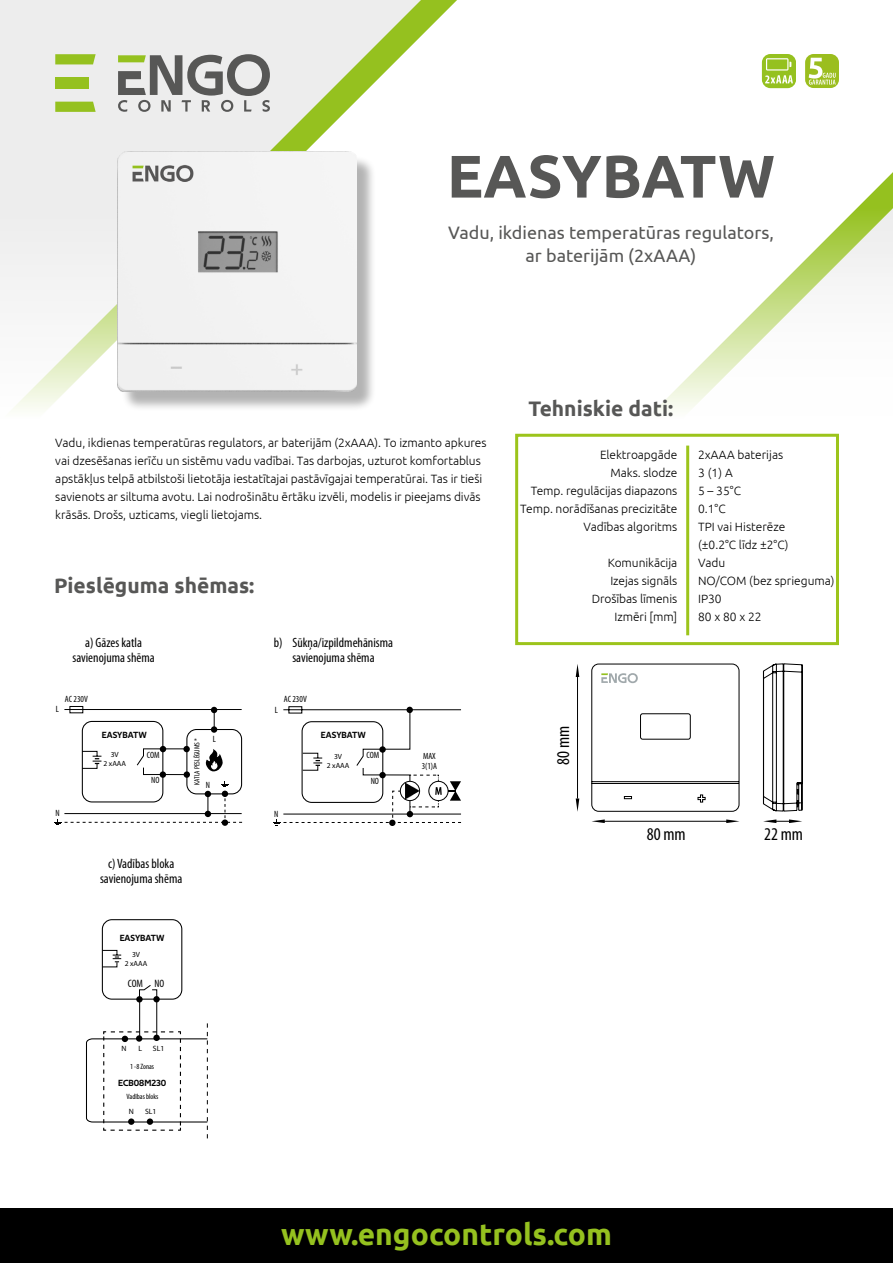
<style>
.page{position:relative;width:893px;height:1263px;background:#fff}
.page>*{position:absolute;margin:0;border:0;box-sizing:border-box;transform-origin:0 0}
.t1{font:700 60px "Ubuntu";color:#575756}
.t2{font:700 30px "Ubuntu";color:#95c11f}
.t3{font:700 21px "Ubuntu";color:#575756}
.t4{font:18px/22.5px "Ubuntu";color:#575756;text-align:center}
.t5{font:condensed 18px "Myriad Pro";color:#000}
.t6{font:condensed 13.5px/15px "Myriad Pro";color:#000;text-align:center}
.t7{font:300 12px/18px "Ubuntu";letter-spacing:-.005em;color:#000}
.t8{font:condensed 10.8px "Myriad Pro";color:#000}
.t9{font:condensed 9.15px "Myriad Pro";color:#000}
.t10{font:9px "Techna Sans";color:#000}
.t11{font:condensed 9px/10.8px "Myriad Pro";color:#000}
.t12{font:condensed 7.65px "Myriad Pro";color:#000}
.t13{font:7.65px "Myriad Pro";color:#000}
.t14{font:7.5px/9px "Myriad Pro";color:#000;text-align:center}
.t15{font:condensed 7.5px "Myriad Pro";color:#000}
</style>
<div class="page">
<svg style="left:857px;top:172px;width:36px;height:36px"></svg>
<svg style="left:0;top:0;width:427px;height:208px;fill:#ededed"></svg>
<svg style="left:118px;top:54px;width:152px;height:58px;background:#b0b1ad"></svg>
<svg style="left:55px;top:54px;width:41px;height:10px"></svg>
<svg style="left:55px;top:102px;width:41px;height:10px"></svg>
<div style="left:55px;top:77px;width:34px;height:12px;background:#95c11f"></div>
<div style="left:0;top:1209px;width:893px;height:54px;background:#000"></div>
<div style="left:121px;top:155px;width:255px;height:256px;background:#000;opacity:.3"></div>
<img style="left:117px;top:151px;width:239px;height:240px">
<div style="left:160px;top:771px;width:6px;height:7px;background:#000;border-radius:50%"></div>
<div style="left:184px;top:771px;width:6px;height:7px;background:#000;border-radius:50%"></div>
<svg style="left:54px;top:782px;width:188px;height:43px"></svg>
<svg style="left:64px;top:706px;width:178px;height:69px"></svg>
<svg style="left:273px;top:706px;width:189px;height:120px"></svg>
<svg style="left:139px;top:985px;width:19px;height:17px"></svg>
<div style="left:153px;top:996px;width:7px;height:6px;background:#000;border-radius:50%"></div>
<hr style="left:156px;top:999px;width:1px;height:39px;background:#000">
<hr style="left:139px;top:999px;width:1px;height:39px;background:#000">
<svg style="left:136px;top:996px;width:7px;height:6px"></svg>
<svg style="left:104px;top:950px;width:18px;height:17px"></svg>
<div style="left:102px;top:919px;width:80px;height:81px;border:1px solid #000;border-radius:10px"></div>
<svg style="left:86px;top:1023px;width:122px;height:115px"></svg>
<hr style="left:577px;top:677px;width:1px;height:121px;background:#000">
<hr style="left:604px;top:821px;width:123px;height:1px;background:#000">
<svg style="left:576px;top:664px;width:3px;height:13px"></svg>
<svg style="left:726px;top:819px;width:13px;height:4px"></svg>
<svg style="left:576px;top:798px;width:3px;height:14px"></svg>
<svg style="left:592px;top:819px;width:13px;height:4px"></svg>
<svg style="left:763px;top:819px;width:39px;height:4px"></svg>
<svg style="left:591px;top:663px;width:149px;height:149px"></svg>
<svg style="left:763px;top:663px;width:40px;height:149px"></svg>
<svg style="left:762px;top:54px;width:34px;height:34px"></svg>
<svg style="left:805px;top:54px;width:34px;height:34px"></svg>
<div style="left:515px;top:434px;width:324px;height:211px;border:3px solid #9cc41b"></div>
<hr style="left:686px;top:446px;width:3px;height:189px;background:#9cc41b">
<h1 class="t1" style="left:447px;top:140px;width:330px">EASYBATW</h1>
<h3 class="t4" style="left:448px;top:221px;width:327px">Vadu, ikdienas temperatūras regulators, ar baterijām (2xAAA)</h3>
<p class="t7" style="left:55px;top:433px;width:433px">Vadu, ikdienas temperatūras regulators, ar baterijām (2xAAA). To izmanto apkures vai dzesēšanas ierīču un sistēmu vadu vadībai. Tas darbojas, uzturot komfortablus apstākļus telpā atbilstoši lietotāja iestatītajai pastāvīgajai temperatūrai. Tas ir tieši savienots ar siltuma avotu. Lai nodrošinātu ērtāku izvēli, modelis ir pieejams divās krāsās. Drošs, uzticams, viegli lietojams.</p>
<h3 class="t3" style="left:54px;top:572px;width:202px">Pieslēguma shēmas:</h3>
<p class="t6" style="left:72px;top:635px;width:84px">a) Gāzes katla savienojuma shēma</p>
<p class="t6" style="left:274px;top:635px;width:121px">b) Sūkņa/izpildmehānisma savienojuma shēma</p>
<p class="t9" style="left:65px;top:693px;width:24px">AC 230V</p>
<p class="t9" style="left:284px;top:694px;width:25px">AC 230V</p>
<p class="t9" style="left:56px;top:704px;width:5px">L</p>
<p class="t9" style="left:275px;top:704px;width:5px">L</p>
<p class="t10" style="left:102px;top:730px;width:46px">EASYBATW</p>
<p class="t10" style="left:321px;top:730px;width:46px">EASYBATW</p>
<p class="t9" style="left:213px;top:733px;width:5px">L</p>
<p class="t15" style="left:192px;top:785px;width:49px;rotate:-90deg">KATLA PESLĒGUMS *</p>
<p class="t9" style="left:147px;top:749px;width:14px">COM</p>
<p class="t9" style="left:151px;top:775px;width:10px">NO</p>
<p class="t9" style="left:366px;top:749px;width:14px">COM</p>
<p class="t14" style="left:103px;top:750px;width:24px">3V<br>2 xAAA</p>
<p class="t14" style="left:327px;top:752px;width:24px">3V<br>2 xAAA</p>
<p class="t9" style="left:371px;top:775px;width:10px">NO</p>
<p class="t9" style="left:206px;top:779px;width:6px">N</p>
<p class="t11" style="left:422px;top:750px;width:17px">MAX<br>3(1)A</p>
<p class="t9" style="left:55px;top:808px;width:6px">N</p>
<p class="t9" style="left:274px;top:808px;width:6px">N</p>
<p class="t6" style="left:100px;top:856px;width:84px">c) Vadības bloka savienojuma shēma</p>
<p class="t10" style="left:120px;top:932px;width:46px">EASYBATW</p>
<p class="t14" style="left:125px;top:950px;width:24px">3V<br>2 xAAA</p>
<p class="t8" style="left:128px;top:977px;width:38px">COM NO</p>
<p class="t13" style="left:122px;top:1044px;width:7px">N</p>
<p class="t13" style="left:139px;top:1044px;width:5px">L</p>
<p class="t13" style="left:153px;top:1044px;width:13px">SL1</p>
<p class="t12" style="left:130px;top:1062px;width:26px">1 -8 Zonas</p>
<p class="t10" style="left:118px;top:1077px;width:50px">ECB08M230</p>
<p class="t12" style="left:127px;top:1091px;width:33px">Vadības bloks</p>
<p class="t13" style="left:129px;top:1107px;width:7px">N</p>
<p class="t13" style="left:145px;top:1107px;width:13px">SL1</p>
<h3 class="t3" style="left:528px;top:396px;width:146px">Tehniskie dati:</h3>
<p class="t7" style="left:520px;top:446px;width:158px;text-align:right">Elektroapgāde<br>Maks. slodze<br>Temp. regulācijas diapazons<br>Temp. norādīšanas precizitāte<br>Vadības algoritms</p>
<p class="t7" style="left:592px;top:554px;width:87px;text-align:right">Komunikācija<br>Izejas signāls<br>Drošības līmenis<br>Izmēri [mm]</p>
<p class="t7" style="left:698px;top:446px;width:138px">2xAAA baterijas<br>3 (1) A<br>5 – 35°C<br>0.1°C<br>TPI vai Histerēze<br>(±0.2°C līdz ±2°C)<br>Vadu<br>NO/COM (bez sprieguma)<br>IP30<br>80 x 80 x 22</p>
<h3 class="t5" style="left:552px;top:765px;width:41px;rotate:-90deg">80 mm</h3>
<h3 class="t5" style="left:647px;top:823px;width:41px">80 mm</h3>
<h3 class="t5" style="left:764px;top:823px;width:41px">22 mm</h3>
<h2 class="t2" style="left:281px;top:1216px;width:332px">www.engocontrols.com</h2>
</div>
